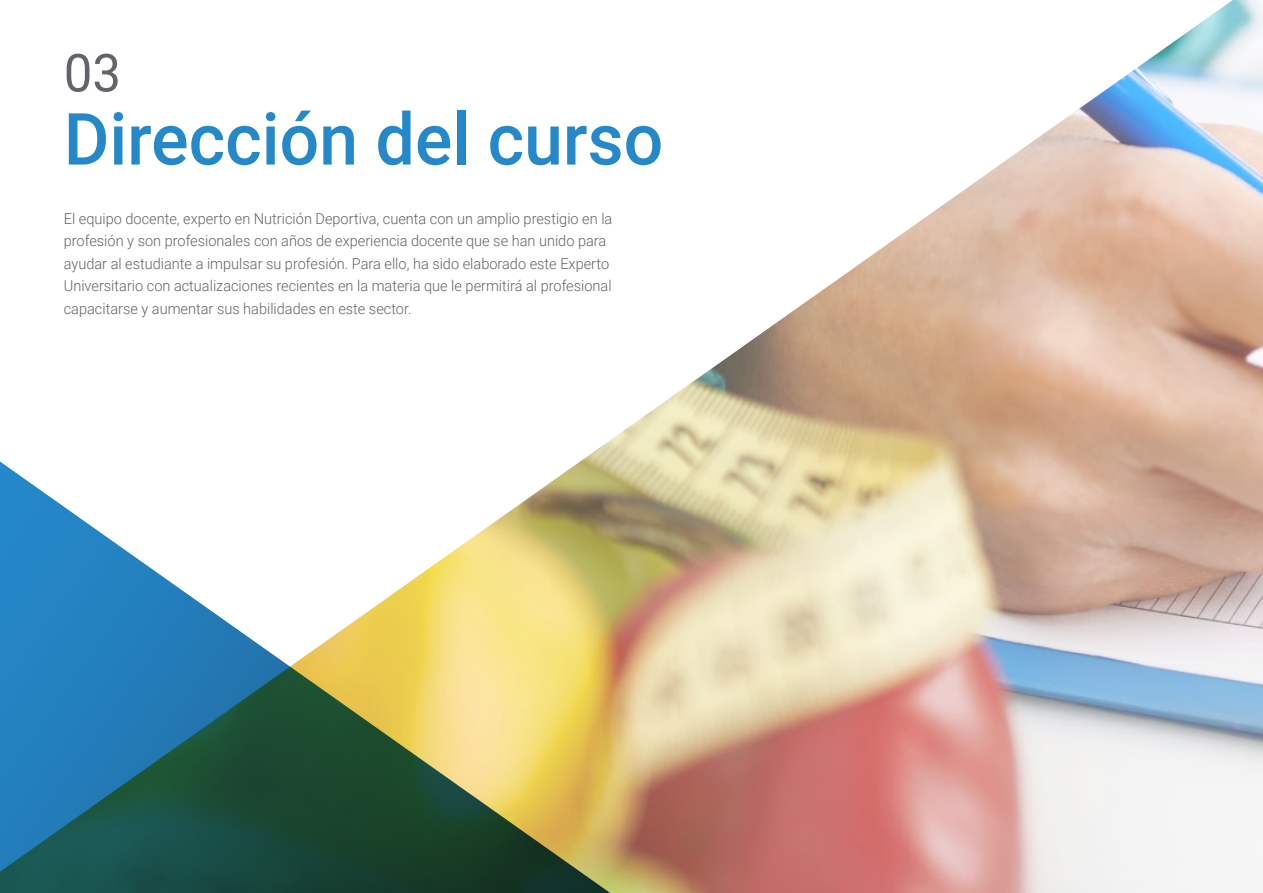
<style>
.page{position:relative;width:1263px;height:893px;background:#fff}
.page>*{position:absolute;margin:0;border:0;box-sizing:border-box;transform-origin:0 0}
.t1{font:500 72px "Roboto";color:#2488c9}
.t2{font:52.5px "Roboto";color:#61646a}
.t3{font:300 15px/22.5px "Roboto";color:#61646a}
</style>
<div class="page">
<img style="left:602px;top:0;width:661px;height:893px">
<svg style="left:0;top:446px;width:640px;height:447px"></svg>
<h2 class="t2" style="left:64px;top:36px;width:59px">03</h2>
<h1 class="t1" style="left:64px;top:89px;width:601px">Dirección del curso</h1>
<p class="t3" style="left:64px;top:207px;width:550px">El equipo docente, experto en Nutrición Deportiva, cuenta con un amplio prestigio en la profesión y son profesionales con años de experiencia docente que se han unido para ayudar al estudiante a impulsar su profesión. Para ello, ha sido elaborado este Experto Universitario con actualizaciones recientes en la materia que le permitirá al profesional capacitarse y aumentar sus habilidades en este sector.</p>
</div>
